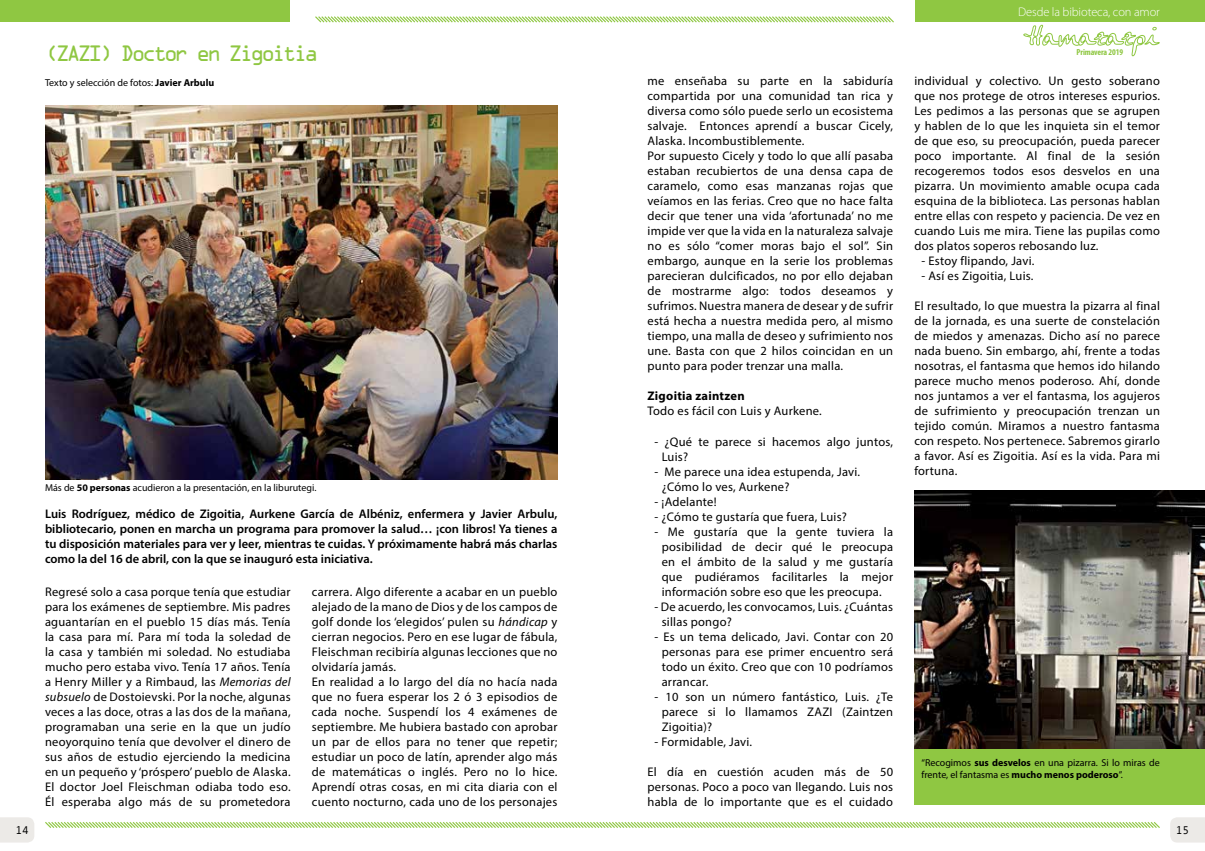
<style>
.page{position:relative;width:1205px;height:851px;background:#fff}
.page>*{position:absolute;margin:0;border:0;box-sizing:border-box;transform-origin:0 0}
.t1{font:20px "OCRA Std";letter-spacing:-.18em;color:#8fc742}
.t2{font:12.5px/15px "Myriad Pro";letter-spacing:.02em;color:#000;text-align:justify}
.t3{font:600 12.5px/15px "Myriad Pro";color:#000;text-align:justify}
.t4{font:300 12.5px "Myriad Pro";letter-spacing:-.01em;color:#fff}
.t5{font:700 12.5px "Myriad Pro";letter-spacing:.02em;color:#000}
.t6{font:11.25px "Monotypecom";color:#000}
.t7{font:10px/12px "Myriad Pro";color:#000}
.t8{font:700 condensed 8.75px "Myriad Pro";letter-spacing:-.01em;color:#8fc742}
.s1{font-weight:700}
.s2{font-style:italic}
</style>
<div class="page">
<div style="left:914px;top:725px;width:291px;height:80px;background:#8fc742"></div>
<img style="left:45px;top:105px;width:512px;height:375px">
<img style="left:914px;top:490px;width:291px;height:258px">
<div style="left:0;top:0;width:289px;height:21px;background:#8fc742"></div>
<svg style="left:45px;top:822px;width:1115px;height:6px"></svg>
<svg style="left:315px;top:16px;width:579px;height:7px"></svg>
<svg style="left:1023px;top:25px;width:136px;height:31px"></svg>
<div style="left:915px;top:0;width:290px;height:22px;background:#8fc742"></div>
<svg style="left:1170px;top:817px;width:35px;height:25px"></svg>
<svg style="left:0;top:817px;width:34px;height:25px"></svg>
<h1 class="t1" style="left:45px;top:45px;width:275px">(ZAZI) Doctor en Zigoitia</h1>
<p class="t7" style="left:45px;top:77px;width:171px">Texto y selección de fotos: <span class="s1">Javier Arbulu</span></p>
<p class="t7" style="left:45px;top:481px;width:273px">Más de <span class="s1">50 personas</span> acudieron a la presentación, en la liburutegi.</p>
<p class="t3" style="left:45px;top:506px;width:514px">Luis Rodríguez, médico de Zigoitia, Aurkene García de Albéniz, enfermera y Javier Arbulu, bibliotecario, ponen en marcha un programa para promover la salud… ¡con libros! Ya tienes a tu disposición materiales para ver y leer, mientras te cuidas. Y próximamente habrá más charlas como la del 16 de abril, con la que se inauguró esta iniciativa.</p>
<p class="t2" style="left:45px;top:584px;width:247px">Regresé solo a casa porque tenía que estudiar para los exámenes de septiembre. Mis padres aguantarían en el pueblo 15 días más. Tenía la casa para mí. Para mí toda la soledad de la casa y también mi soledad. No estudiaba mucho pero estaba vivo. Tenía 17 años. Tenía a Henry Miller y a Rimbaud, las <span class="s2">Memorias del subsuelo</span> de Dostoievski. Por la noche, algunas veces a las doce, otras a las dos de la mañana, programaban una serie en la que un judío neoyorquino tenía que devolver el dinero de sus años de estudio ejerciendo la medicina en un pequeño y ‘próspero’ pueblo de Alaska.<br>El doctor Joel Fleischman odiaba todo eso.<br>Él esperaba algo más de su prometedora</p>
<p class="t2" style="left:312px;top:584px;width:247px;text-align:left">carrera. Algo diferente a acabar en un pueblo alejado de la mano de Dios y de los campos de golf donde los ‘elegidos’ pulen su <span class="s2">hándicap</span> y cierran negocios. Pero en ese lugar de fábula, Fleischman recibiría algunas lecciones que no olvidaría jamás.<br>En realidad a lo largo del día no hacía nada que no fuera esperar los 2 ó 3 episodios de cada noche. Suspendí los 4 exámenes de septiembre. Me hubiera bastado con aprobar un par de ellos para no tener que repetir; estudiar un poco de latín, aprender algo más de matemáticas o inglés. Pero no lo hice.<br>Aprendí otras cosas, en mi cita diaria con el cuento nocturno, cada uno de los personajes</p>
<p class="t2" style="left:647px;top:73px;width:247px;text-align:left">me enseñaba su parte en la sabiduría compartida por una comunidad tan rica y diversa como sólo puede serlo un ecosistema salvaje. Entonces aprendí a buscar Cicely, Alaska. Incombustiblemente.<br>Por supuesto Cicely y todo lo que allí pasaba estaban recubiertos de una densa capa de caramelo, como esas manzanas rojas que veíamos en las ferias. Creo que no hace falta decir que tener una vida ‘afortunada’ no me impide ver que la vida en la naturaleza salvaje no es sólo “comer moras bajo el sol”. Sin embargo, aunque en la serie los problemas parecieran dulcificados, no por ello dejaban de mostrarme algo: todos deseamos y sufrimos. Nuestra manera de desear y de sufrir está hecha a nuestra medida pero, al mismo tiempo, una malla de deseo y sufrimiento nos une. Basta con que 2 hilos coincidan en un punto para poder trenzar una malla.</p>
<p class="t5" style="left:647px;top:388px;width:99px">Zigoitia zaintzen</p>
<p class="t2" style="left:647px;top:403px;width:176px">Todo es fácil con Luis y Aurkene.</p>
<p class="t2" style="left:662px;top:433px;width:233px;text-indent:-7px">- ¿Qué te parece si hacemos algo juntos,<br>Luis?</p>
<p class="t2" style="left:662px;top:463px;width:200px;text-indent:-7px">- Me parece una idea estupenda, Javi. ¿Cómo lo ves, Aurkene?</p>
<p class="t2" style="left:654px;top:493px;width:63px">- ¡Adelante!</p>
<p class="t2" style="left:654px;top:508px;width:194px">- ¿Cómo te gustaría que fuera, Luis?</p>
<p class="t2" style="left:654px;top:523px;width:240px;text-align:center">- Me gustaría que la gente tuviera la posibilidad de decir qué le preocupa en el ámbito de la salud y me gustaría que pudiéramos facilitarles la mejor información sobre eso que les preocupa.</p>
<p class="t2" style="left:662px;top:598px;width:233px;text-indent:-7px">- De acuerdo, les convocamos, Luis. ¿Cuántas sillas pongo?</p>
<p class="t2" style="left:662px;top:628px;width:233px;text-indent:-7px">- Es un tema delicado, Javi. Contar con 20 personas para ese primer encuentro será todo un éxito. Creo que con 10 podríamos arrancar.</p>
<p class="t2" style="left:662px;top:688px;width:233px;text-indent:-7px">- 10 son un número fantástico, Luis. ¿Te parece si lo llamamos ZAZI (Zaintzen Zigoitia)?</p>
<p class="t2" style="left:654px;top:733px;width:99px">- Formidable, Javi.</p>
<p class="t2" style="left:647px;top:763px;width:247px">El día en cuestión acuden más de 50 personas. Poco a poco van llegando. Luis nos habla de lo importante que es el cuidado</p>
<p class="t4" style="left:1018px;top:4px;width:143px">Desde la bibioteca, con amor</p>
<p class="t8" style="left:1076px;top:46px;width:48px">Primavera 2019</p>
<p class="t2" style="left:914px;top:73px;width:247px">individual y colectivo. Un gesto soberano que nos protege de otros intereses espurios.<br>Les pedimos a las personas que se agrupen y hablen de lo que les inquieta sin el temor de que eso, su preocupación, pueda parecer poco importante. Al final de la sesión recogeremos todos esos desvelos en una pizarra. Un movimiento amable ocupa cada esquina de la biblioteca. Las personas hablan entre ellas con respeto y paciencia. De vez en cuando Luis me mira. Tiene las pupilas como dos platos soperos rebosando luz.</p>
<p class="t2" style="left:921px;top:253px;width:114px">- Estoy flipando, Javi.</p>
<p class="t2" style="left:921px;top:268px;width:114px">- Así es Zigoitia, Luis.</p>
<p class="t2" style="left:914px;top:298px;width:247px">El resultado, lo que muestra la pizarra al final de la jornada, es una suerte de constelación de miedos y amenazas. Dicho así no parece nada bueno. Sin embargo, ahí, frente a todas nosotras, el fantasma que hemos ido hilando parece mucho menos poderoso. Ahí, donde nos juntamos a ver el fantasma, los agujeros de sufrimiento y preocupación trenzan un tejido común. Miramos a nuestro fantasma con respeto. Nos pertenece. Sabremos girarlo a favor. Así es Zigoitia. Así es la vida. Para mi fortuna.</p>
<p class="t7" style="left:921px;top:756px;width:240px">“Recogimos <span class="s1">sus desvelos</span> en una pizarra. Si lo miras de frente, el fantasma es <span class="s1">mucho menos poderoso</span>”.</p>
<p class="t6" style="left:15px;top:823px;width:15px">14</p>
<p class="t6" style="left:1175px;top:823px;width:15px">15</p>
</div>
